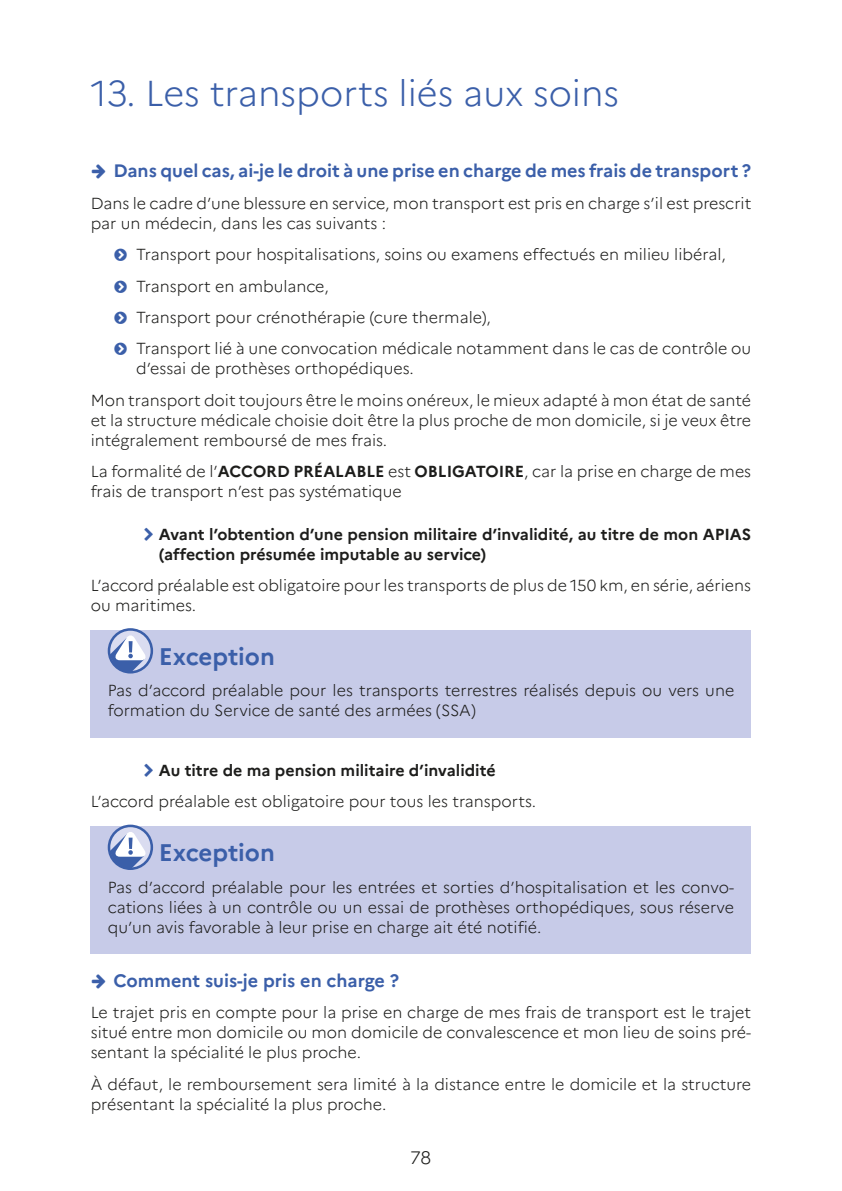
<style>
.page{position:relative;width:842px;height:1191px;background:#fff}
.page>*{position:absolute;margin:0;border:0;box-sizing:border-box;transform-origin:0 0}
.t1{font:300 36px "Marianne";color:#3b5fa9}
.t2{font:700 24px "Marianne";color:#3b5fa9}
.t3{font:700 18px "Marianne";color:#3b5fa9}
.t4{font:300 18px "Marianne";color:#1d1d1b}
.t5{font:300 16px/20px "Marianne";color:#1d1d1b}
.t6{font:700 16px/20px "Marianne";color:#1d1d1b}
.s1{font-weight:700}
</style>
<div class="page">
<div style="left:91px;top:630px;width:660px;height:58px;background:#c7cbe8"></div>
<div style="left:91px;top:667px;width:660px;height:70px;background:#c7cbe8"></div>
<div style="left:91px;top:826px;width:660px;height:58px;background:#c7cbe8"></div>
<div style="left:91px;top:864px;width:660px;height:90px;background:#c7cbe8"></div>
<svg style="left:108px;top:628px;width:45px;height:45px"></svg>
<svg style="left:110px;top:630px;width:41px;height:41px"></svg>
<svg style="left:110px;top:634px;width:37px;height:38px"></svg>
<svg style="left:108px;top:824px;width:45px;height:46px"></svg>
<svg style="left:110px;top:827px;width:41px;height:40px"></svg>
<svg style="left:110px;top:831px;width:37px;height:37px"></svg>
<h1 class="t1" style="left:91px;top:72px;width:530px">13. Les transports liés aux soins</h1>
<p class="t3" style="left:91px;top:160px;width:662px">★ Dans quel cas, ai-je le droit à une prise en charge de mes frais de transport ?</p>
<p class="t5" style="left:91px;top:193px;width:662px">Dans le cadre d’une blessure en service, mon transport est pris en charge s’il est prescrit par un médecin, dans les cas suivants :</p>
<p class="t5" style="left:136px;top:239px;width:617px;line-height:31.4px">Transport pour hospitalisations, soins ou examens effectués en milieu libéral, Transport en ambulance,<br>Transport pour crénothérapie (cure thermale),<br>Transport lié à une convocation médicale notamment dans le cas de contrôle ou</p>
<p class="t5" style="left:91px;top:353px;width:662px;line-height:31.4px;text-indent:45px">d’essai de prothèses orthopédiques.<br>Mon transport doit toujours être le moins onéreux, le mieux adapté à mon état de santé</p>
<p class="t5" style="left:91px;top:410px;width:662px">et la structure médicale choisie doit être la plus proche de mon domicile, si je veux être intégralement remboursé de mes frais.</p>
<p class="t5" style="left:91px;top:461px;width:662px">La formalité de l’<span class="s1">ACCORD PRÉALABLE</span> est <span class="s1">OBLIGATOIRE</span>, car la prise en charge de mes frais de transport n’est pas systématique</p>
<p class="t6" style="left:159px;top:524px;width:594px">Avant l’obtention d’une pension militaire d’invalidité, au titre de mon APIAS (affection présumée imputable au service)</p>
<p class="t5" style="left:91px;top:575px;width:662px">L’accord préalable est obligatoire pour les transports de plus de 150 km, en série, aériens ou maritimes.</p>
<h2 class="t2" style="left:159px;top:642px;width:118px">Exception</h2>
<p class="t5" style="left:108px;top:680px;width:628px">Pas d’accord préalable pour les transports terrestres réalisés depuis ou vers une formation du Service de santé des armées (SSA)</p>
<p class="t6" style="left:159px;top:760px;width:338px">Au titre de ma pension militaire d’invalidité</p>
<p class="t5" style="left:91px;top:791px;width:447px">L’accord préalable est obligatoire pour tous les transports.</p>
<h2 class="t2" style="left:159px;top:838px;width:118px">Exception</h2>
<p class="t5" style="left:108px;top:877px;width:628px;text-align:justify">Pas d’accord préalable pour les entrées et sorties d’hospitalisation et les convo&shy;cations liées à un contrôle ou un essai de prothèses orthopédiques, sous réserve qu’un avis favorable à leur prise en charge ait été notifié.</p>
<p class="t3" style="left:91px;top:969px;width:310px">★ Comment suis-je pris en charge ?</p>
<p class="t5" style="left:91px;top:1002px;width:662px;text-align:justify">Le trajet pris en compte pour la prise en charge de mes frais de transport est le trajet situé entre mon domicile ou mon domicile de convalescence et mon lieu de soins pré&shy;sentant la spécialité le plus proche.</p>
<p class="t5" style="left:91px;top:1073px;width:662px">À défaut, le remboursement sera limité à la distance entre le domicile et la structure présentant la spécialité la plus proche.</p>
<p class="t4" style="left:410px;top:1146px;width:23px">78</p>
</div>
